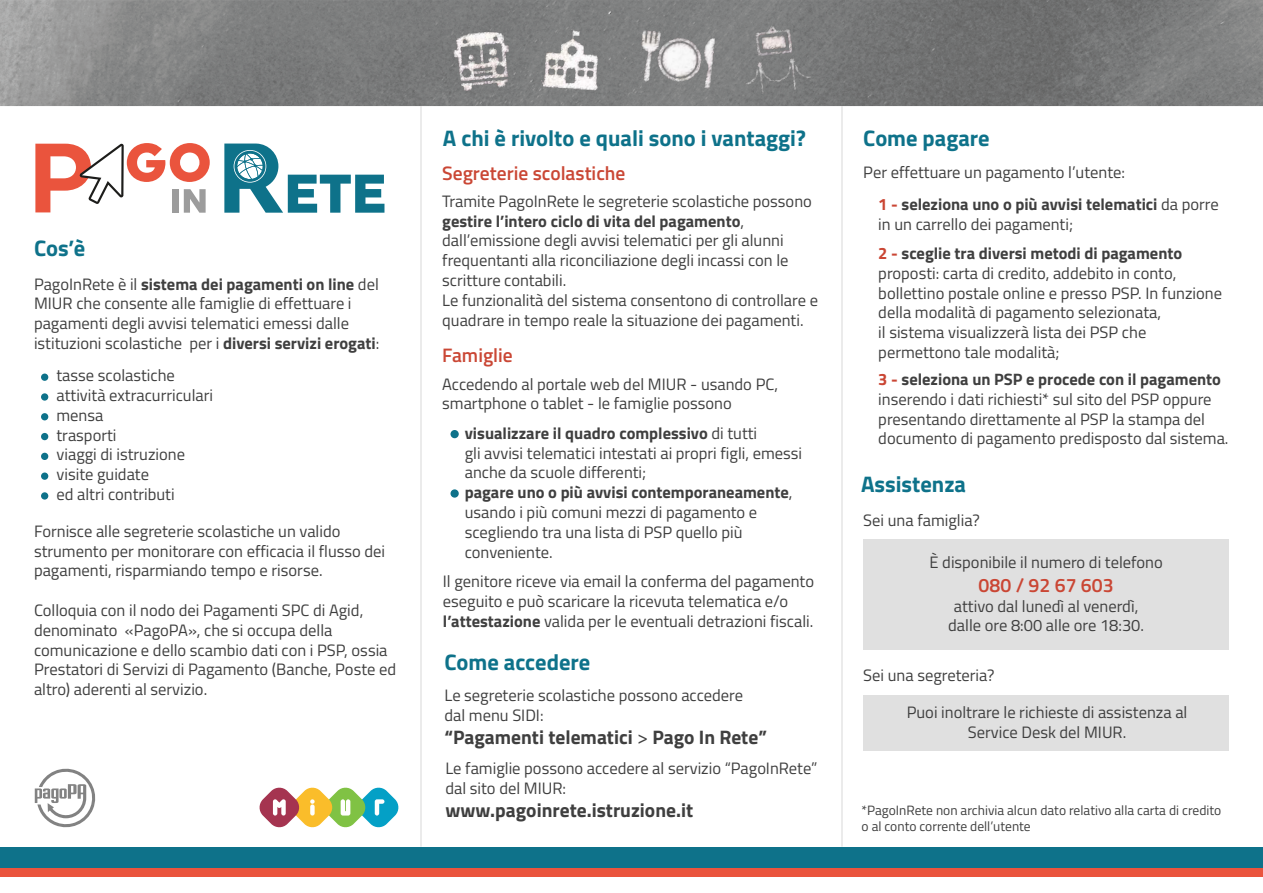
<style>
.page{position:relative;width:1263px;height:893px;background:#fff}
.page>*{position:absolute;margin:0;border:0;box-sizing:border-box;transform-origin:0 0}
.t1{font:700 22.5px "Titillium Web";color:#0e728a}
.t2{font:700 19.5px "Titillium Web";color:#3f3f3f}
.t3{font:600 19.5px "Titillium Web";color:#ca4735}
.t4{font:600 19.5px "Titillium Web";color:#ca4634}
.t5{font:16.5px/19.8px "Titillium Web";color:#3f3f3f}
.t6{font:700 16.5px/19.8px "Titillium Web";color:#3f3f3f}
.t7{font:13.5px/16.2px "Titillium Web";color:#3f3f3f}
.s1{font-weight:700}
.s2{color:#ca4634}
.s3{font-weight:400}
.s4{font-weight:700;color:#ca4634}
.s5{font-style:inherit}
</style>
<div class="page">
<svg style="left:224px;top:144px;width:160px;height:69px"></svg>
<svg style="left:35px;top:143px;width:175px;height:70px"></svg>
<div style="left:0;top:857px;width:1263px;height:20px;background:#ea543d"></div>
<div style="left:0;top:847px;width:1263px;height:20px;background:#0e728a"></div>
<svg style="left:35px;top:768px;width:61px;height:60px"></svg>
<svg style="left:259px;top:787px;width:140px;height:41px"></svg>
<div style="left:450px;top:430px;width:9px;height:8px;background:#0e728a;border-radius:50%"></div>
<div style="left:41px;top:374px;width:7px;height:7px;background:#0e728a;border-radius:50%"></div>
<div style="left:41px;top:393px;width:7px;height:8px;background:#0e728a;border-radius:50%"></div>
<div style="left:41px;top:413px;width:7px;height:7px;background:#0e728a;border-radius:50%"></div>
<div style="left:41px;top:433px;width:7px;height:7px;background:#0e728a;border-radius:50%"></div>
<div style="left:41px;top:453px;width:7px;height:7px;background:#0e728a;border-radius:50%"></div>
<div style="left:41px;top:472px;width:7px;height:8px;background:#0e728a;border-radius:50%"></div>
<div style="left:41px;top:492px;width:7px;height:8px;background:#0e728a;border-radius:50%"></div>
<svg style="left:450px;top:489px;width:9px;height:9px"></svg>
<img style="left:0;top:0;width:1263px;height:106px">
<img style="left:540px;top:27px;width:62px;height:66px">
<img style="left:450px;top:27px;width:62px;height:66px">
<img style="left:633px;top:24px;width:91px;height:72px">
<img style="left:737px;top:21px;width:79px;height:79px">
<div style="left:863px;top:695px;width:366px;height:56px;background:#e0e0e0"></div>
<div style="left:863px;top:539px;width:366px;height:111px;background:#e0e0e0"></div>
<hr style="left:842px;top:106px;width:1px;height:741px;background:#d8d8d8">
<hr style="left:421px;top:106px;width:1px;height:741px;background:#d8d8d8">
<p class="t1" style="left:34px;top:230px;width:53px">Cos’è</p>
<p class="t5" style="left:34px;top:273px;width:347px">PagoInRete è il <span class="s1">sistema dei pagamenti on line</span> del MIUR che consente alle famiglie di effettuare i pagamenti degli avvisi telematici emessi dalle istituzioni scolastiche per i <span class="s1">diversi servizi erogati</span>:</p>
<p class="t5" style="left:57px;top:365px;width:158px">tasse scolastiche attività extracurriculari mensa<br>trasporti<br>viaggi di istruzione visite guidate<br>ed altri contributi</p>
<p class="t5" style="left:34px;top:520px;width:353px">Fornisce alle segreterie scolastiche un valido strumento per monitorare con efficacia il flusso dei pagamenti, risparmiando tempo e risorse.</p>
<p class="t5" style="left:34px;top:600px;width:364px">Colloquia con il nodo dei Pagamenti SPC di Agid, denominato «PagoPA», che si occupa della comunicazione e dello scambio dati con i PSP, ossia Prestatori di Servizi di Pagamento (Banche, Poste ed altro) aderenti al servizio.</p>
<p class="t1" style="left:443px;top:121px;width:365px">A chi è rivolto e quali sono i vantaggi?</p>
<p class="t1" style="left:863px;top:121px;width:128px">Come pagare</p>
<p class="t3" style="left:442px;top:159px;width:185px">Segreterie scolastiche</p>
<p class="t5" style="left:442px;top:190px;width:377px">Tramite PagoInRete le segreterie scolastiche possono <span class="s1">gestire l’intero ciclo di vita del pagamento</span>, dall’emissione degli avvisi telematici per gli alunni frequentanti alla riconciliazione degli incassi con le scritture contabili.<br>Le funzionalità del sistema consentono di controllare e quadrare in tempo reale la situazione dei pagamenti.</p>
<p class="t3" style="left:442px;top:341px;width:72px">Famiglie</p>
<p class="t5" style="left:442px;top:373px;width:337px">Accedendo al portale web del MIUR - usando PC, smartphone o tablet - le famiglie possono</p>
<p class="t5" style="left:465px;top:422px;width:339px"><span class="s1">visualizzare il quadro complessivo</span> di tutti<br>gli avvisi telematici intestati ai propri figli, emessi anche da scuole differenti;<br><span class="s1">pagare uno o più avvisi contemporaneamente</span>, usando i più comuni mezzi di pagamento e scegliendo tra una lista di PSP quello più conveniente.</p>
<p class="t5" style="left:443px;top:571px;width:373px">Il genitore riceve via email la conferma del pagamento eseguito e può scaricare la ricevuta telematica e/o <span class="s1">l’attestazione</span> valida per le eventuali detrazioni fiscali.</p>
<p class="t5" style="left:863px;top:161px;width:263px">Per effettuare un pagamento l’utente:</p>
<p class="t6" style="left:878px;top:193px;width:342px"><span class="s2">1 -</span> seleziona uno o più avvisi telematici <span class="s3">da porre in un carrello dei pagamenti;</span></p>
<p class="t5" style="left:878px;top:242px;width:345px"><span class="s4">2 -</span> <span class="s1">sceglie tra diversi metodi di pagamento </span>proposti: carta di credito, addebito in conto, bollettino postale online e presso PSP. In funzione della modalità di pagamento selezionata,<br>il sistema visualizzerà lista dei PSP che permettono tale modalità;</p>
<p class="t5" style="left:878px;top:368px;width:352px"><span class="s4">3 -</span> <span class="s1">seleziona un PSP e procede con il pagamento </span>inserendo i dati richiesti* sul sito del PSP oppure presentando direttamente al P<span class="s5">SP</span> la stampa del documento di pagamento predisposto dal sistema.</p>
<p class="t1" style="left:861px;top:466px;width:107px">Assistenza</p>
<p class="t5" style="left:863px;top:509px;width:118px">Sei una famiglia?</p>
<p class="t5" style="left:929px;top:552px;width:235px">È disponibile il numero di telefono</p>
<p class="t4" style="left:979px;top:570px;width:136px">080 / 92 67 603</p>
<p class="t5" style="left:948px;top:595px;width:197px;text-align:center">attivo dal lunedì al venerdì, dalle ore 8:00 alle ore 18:30.</p>
<p class="t1" style="left:444px;top:645px;width:147px">Come accedere</p>
<p class="t5" style="left:863px;top:664px;width:133px">Sei una segreteria?</p>
<p class="t5" style="left:907px;top:702px;width:282px;text-align:center">Puoi inoltrare le richieste di assistenza al<br>Service Desk del MIUR.</p>
<p class="t5" style="left:444px;top:685px;width:300px">Le segreterie scolastiche possono accedere dal menu SIDI:</p>
<p class="t2" style="left:444px;top:723px;width:324px">“Pagamenti telematici <span class="s3">&gt;</span> Pago In Rete”</p>
<p class="t5" style="left:445px;top:758px;width:373px">Le famiglie possono accedere al servizio “PagoInRete” dal sito del MIUR:</p>
<p class="t2" style="left:445px;top:796px;width:249px">www.pagoinrete.istruzione.it</p>
<p class="t7" style="left:861px;top:802px;width:361px">*PagoInRete non archivia alcun dato relativo alla carta di credito o al conto corrente dell’utente</p>
</div>
